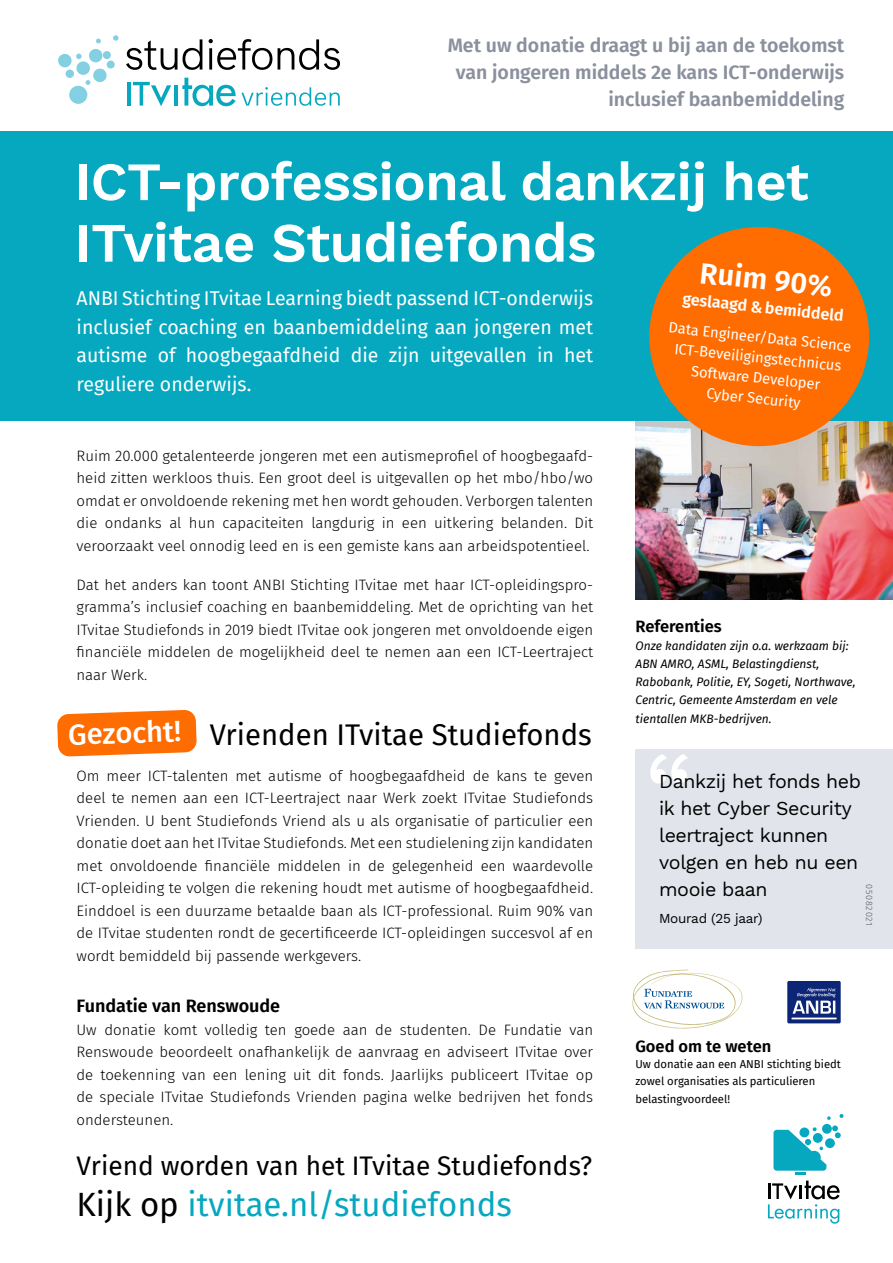
<style>
.page{position:relative;width:893px;height:1263px;background:#fff}
.page>*{position:absolute;margin:0;border:0;box-sizing:border-box;transform-origin:0 0}
.t1{font:111.6px "Work Sans";color:#fff}
.t2{font:600 55.5px "Work Sans";letter-spacing:-.01em;color:#fff}
.t3{font:600 54px "Work Sans";letter-spacing:-.01em;color:#fff}
.t4{font:33px "Fira Sans";color:#05a8bf}
.t5{font:29.25px "Fira Sans";color:#000}
.t6{font:600 29.25px "Fira Sans";color:#fff}
.t7{font:500 29.1px "Fira Sans";color:#fff}
.t8{font:26.25px "Fira Sans";color:#000}
.t9{font:19.5px/28.5px "Fira Sans";color:#fff;text-align:justify}
.t10{font:600 19.5px/27px "Fira Sans";color:#8b909d;text-align:right}
.t11{font:19.5px/27px "Work Sans";letter-spacing:-.02em;color:#000}
.t12{font:600 18px "Fira Sans";color:#000}
.t13{font:600 16.5px "Fira Sans";color:#000}
.t14{font:600 16.05px "Fira Sans";color:#fff}
.t15{font:300 15px/22.5px "Fira Sans";color:#000;text-align:justify}
.t16{font:14.7px/20.5px "Fira Sans";color:#fff;text-align:center}
.t17{font:13.5px "Work Sans";letter-spacing:-.02em;color:#000}
.t18{font:italic 12px/18px "Fira Sans";color:#000}
.t19{font:11.25px/16.5px "Fira Sans";color:#000}
.t20{font:300 9px "Fira Sans";letter-spacing:.09em;color:#575756}
.s1{color:#000}
</style>
<div class="page">
<img style="left:636px;top:421px;width:257px;height:178px">
<div style="left:636px;top:749px;width:257px;height:200px;background:#e1e4eb"></div>
<div style="left:0;top:132px;width:893px;height:289px;background:#05a8bf"></div>
<svg style="left:58px;top:35px;width:282px;height:72px"></svg>
<svg style="left:787px;top:981px;width:54px;height:42px;background:#405394"></svg>
<svg style="left:57px;top:710px;width:140px;height:47px;background:#ff7e1f"></svg>
<div style="left:649px;top:227px;width:220px;height:219px;background:#ff6c00;border-radius:50%"></div>
<svg style="left:632px;top:969px;width:111px;height:60px"></svg>
<svg style="left:773px;top:1114px;width:71px;height:60px"></svg>
<svg style="left:768px;top:1180px;width:72px;height:44px"></svg>
<h3 class="t10" style="left:448px;top:31px;width:398px">Met uw donatie draagt u bij aan de toekomst van jongeren middels 2e kans ICT-onderwijs inclusief baanbemiddeling</h3>
<h3 class="t3" style="left:74px;top:150px;width:736px">ICT-professional dankzij het</h3>
<h2 class="t2" style="left:74px;top:210px;width:524px">ITvitae Studiefonds</h2>
<h3 class="t6" style="left:702px;top:249px;width:134px;rotate:6deg">Ruim 90%</h3>
<p class="t14" style="left:684px;top:286px;width:163px;rotate:6deg">geslaagd &amp; bemiddeld</p>
<p class="t16" style="left:670px;top:317px;width:185px;rotate:6deg">Data Engineer/Data Science<br>ICT-Beveiligingstechnicus<br>Software Developer<br>Cyber Security</p>
<h3 class="t9" style="left:77px;top:284px;width:518px">ANBI Stichting ITvitae Learning biedt passend ICT-onderwijs inclusief coaching en baanbemiddeling aan jongeren met autisme of hoogbegaafdheid die zijn uitgevallen in het reguliere onderwijs.</h3>
<p class="t15" style="left:77px;top:444px;width:518px">Ruim 20.000 getalenteerde jongeren met een autismeprofiel of hoogbegaafd&shy;heid zitten werkloos thuis. Een groot deel is uitgevallen op het mbo/hbo/wo omdat er onvoldoende rekening met hen wordt gehouden. Verborgen talenten die ondanks al hun capaciteiten langdurig in een uitkering belanden. Dit veroorzaakt veel onnodig leed en is een gemiste kans aan arbeidspotentieel.</p>
<p class="t15" style="left:77px;top:573px;width:518px">Dat het anders kan toont ANBI Stichting ITvitae met haar ICT-opleidingspro&shy;gramma’s inclusief coaching en baanbemiddeling. Met de oprichting van het ITvitae Studiefonds in 2019 biedt ITvitae ook jongeren met onvoldoende eigen financiële middelen de mogelijkheid deel te nemen aan een ICT-Leertraject naar Werk.</p>
<h3 class="t7" style="left:67px;top:711px;width:115px;rotate:-2deg">Gezocht!</h3>
<h3 class="t5" style="left:210px;top:713px;width:384px">Vrienden ITvitae Studiefonds</h3>
<p class="t15" style="left:77px;top:764px;width:518px">Om meer ICT-talenten met autisme of hoogbegaafdheid de kans te geven deel te nemen aan een ICT-Leertraject naar Werk zoekt ITvitae Studiefonds Vrienden. U bent Studiefonds Vriend als u als organisatie of particulier een donatie doet aan het ITvitae Studiefonds. Met een studielening zijn kandidaten met onvoldoende financiële middelen in de gelegenheid een waardevolle ICT-opleiding te volgen die rekening houdt met autisme of hoogbegaafdheid.<br>Einddoel is een duurzame betaalde baan als ICT-professional. Ruim 90% van de ITvitae studenten rondt de gecertificeerde ICT-opleidingen succesvol af en wordt bemiddeld bij passende werkgevers.</p>
<p class="t12" style="left:77px;top:991px;width:205px">Fundatie van Renswoude</p>
<p class="t15" style="left:77px;top:1018px;width:518px">Uw donatie komt volledig ten goede aan de studenten. De Fundatie van Renswoude beoordeelt onafhankelijk de aanvraag en adviseert ITvitae over de toekenning van een lening uit dit fonds. Jaarlijks publiceert ITvitae op de speciale ITvitae Studiefonds Vrienden pagina welke bedrijven het fonds ondersteunen.</p>
<h3 class="t8" style="left:77px;top:1145px;width:517px">Vriend worden van het ITvitae Studiefonds?</h3>
<h3 class="t4" style="left:77px;top:1179px;width:437px"><span class="s1">Kijk op</span> itvitae.nl/studiefonds</h3>
<p class="t13" style="left:636px;top:612px;width:88px">Referenties</p>
<p class="t18" style="left:636px;top:636px;width:222px">Onze kandidaten zijn o.a. werkzaam bij:<br>ABN AMRO, ASML, Belastingdienst, Rabobank, Politie, EY, Sogeti, Northwave, Centric, Gemeente Amsterdam en vele</p>
<p class="t18" style="left:636px;top:710px;width:138px">tientallen MKB-bedrijven.</p>
<h1 class="t1" style="left:644px;top:728px;width:51px">“</h1>
<h3 class="t11" style="left:659px;top:768px;width:204px">Dankzij het fonds heb ik het Cyber Security leertraject kunnen volgen en heb nu een mooie baan</h3>
<p class="t17" style="left:659px;top:910px;width:105px">Mourad (25 jaar)</p>
<p class="t20" style="left:876px;top:884px;width:43px;rotate:90deg">05082021</p>
<p class="t13" style="left:635px;top:1032px;width:137px">Goed om te weten</p>
<p class="t19" style="left:635px;top:1056px;width:207px">Uw donatie aan een ANBI stichting biedt zowel organisaties als particulieren</p>
<p class="t19" style="left:635px;top:1090px;width:96px">belastingvoordeel!</p>
</div>
